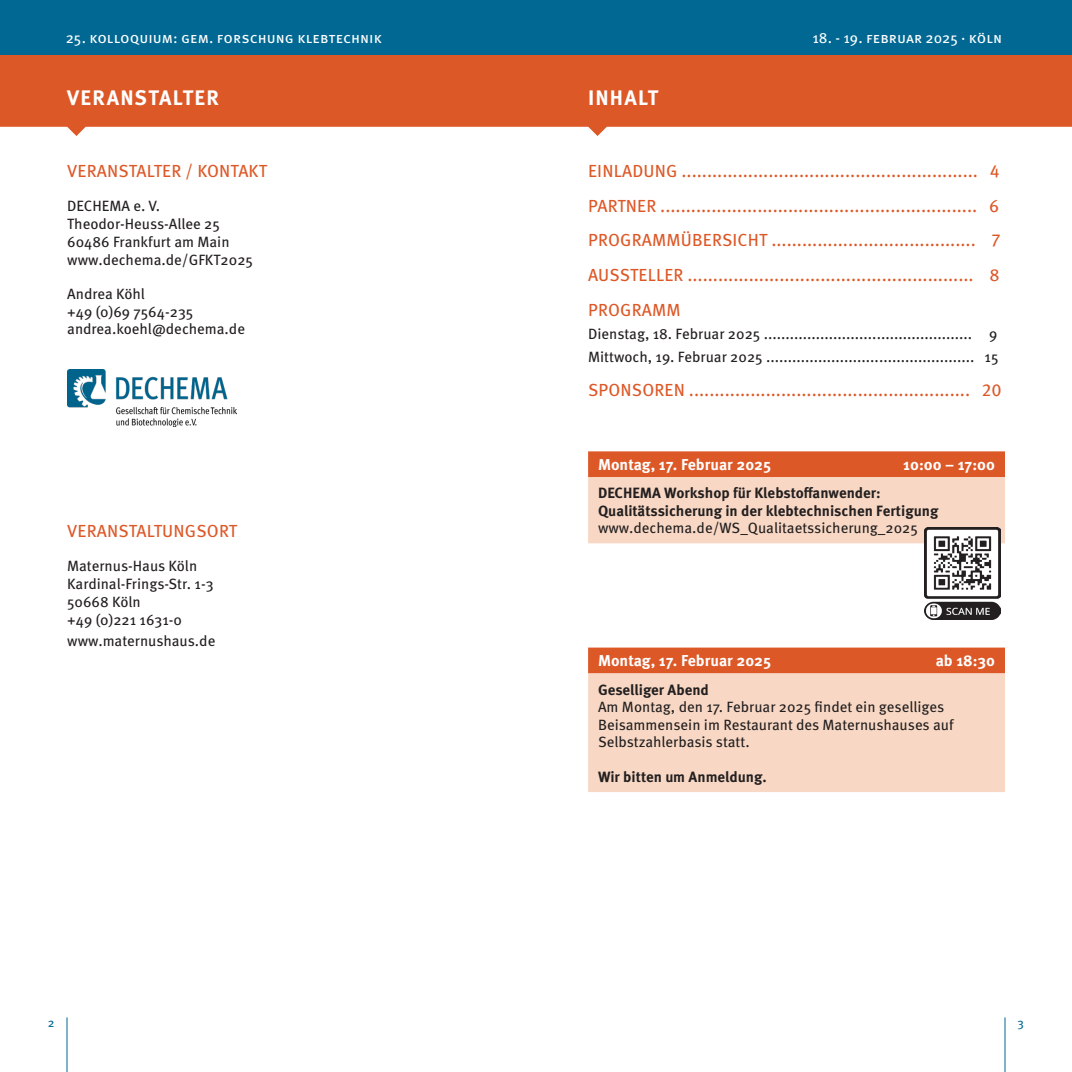
<style>
.page{position:relative;width:1072px;height:1072px;background:#fff}
.page>*{position:absolute;margin:0;border:0;box-sizing:border-box;transform-origin:0 0}
.Rubrik{font:700 21px "Meta Pro";letter-spacing:.055em;color:#fff}
.Body{font:17.5px "Meta Pro";letter-spacing:.01em;color:#dd5827}
.t1{font:700 15.75px "Meta Pro";color:#fff}
.Body-2{font:14.88px/17.8px "Meta Pro";color:#231f20}
.t2{font:700 14.88px "Meta Pro";color:#231f20}
.Rubrik-2{font:14.88px "Meta Pro";color:#fff}
.t3{font:12.25px "Meta Pro";color:#006893}
.s1{font-weight:700}
</style>
<div class="page">
<svg style="left:536px;top:55px;width:535px;height:81px;background:#e06a3f"></svg>
<svg style="left:0;top:55px;width:536px;height:81px;background:#e06a3f"></svg>
<div style="left:588px;top:451px;width:417px;height:26px;background:#dd5827"></div>
<svg style="left:588px;top:477px;width:417px;height:315px;fill:#f8d8c4"></svg>
<img style="left:924px;top:527px;width:76px;height:92px">
<img style="left:67px;top:369px;width:170px;height:57px">
<div style="left:0;top:0;width:1071px;height:55px;background:#006893"></div>
<hr style="left:67px;top:1017px;width:1px;height:54px;background:#006893">
<hr style="left:1004px;top:1017px;width:1px;height:54px;background:#006893">
<p class="Rubrik-2" style="left:66px;top:27px;width:318px">25. kolloquium: gem. forschung klebtechnik</p>
<p class="Rubrik-2" style="left:812px;top:27px;width:191px">18. - 19. februar 2025 · köln</p>
<p class="Rubrik" style="left:67px;top:81px;width:153px">VERANSTALTER</p>
<p class="Body" style="left:67px;top:157px;width:201px">VERANSTALTER / KONTAKT</p>
<p class="Body-2" style="left:67px;top:196px;width:187px">DECHEMA e. V.<br>Theodor-Heuss-Allee 25<br>60486 Frankfurt am Main www.dechema.de/GFKT2025</p>
<p class="Body-2" style="left:67px;top:284px;width:179px">Andrea Köhl<br>+49 (0)69 7564-235 andrea.koehl@dechema.de</p>
<p class="Body" style="left:67px;top:518px;width:171px">VERANSTALTUNGSORT</p>
<p class="Body-2" style="left:67px;top:556px;width:148px">Maternus-Haus Köln<br>Kardinal-Frings-Str. 1-3<br>50668 Köln<br>+49 (0)221 1631-0</p>
<p class="Body-2" style="left:67px;top:631px;width:150px">www.maternushaus.de</p>
<p class="Rubrik" style="left:588px;top:81px;width:72px">INHALT</p>
<p class="Body" style="left:588px;top:157px;width:413px">EINLADUNG .......................................................... 4</p>
<p class="Body" style="left:588px;top:192px;width:412px">PARTNER .............................................................. 6</p>
<p class="Body" style="left:588px;top:227px;width:414px">PROGRAMMÜBERSICHT ........................................ 7</p>
<p class="Body" style="left:588px;top:262px;width:413px">AUSSTELLER ........................................................ 8</p>
<p class="Body" style="left:588px;top:296px;width:94px">PROGRAMM</p>
<p class="Body-2" style="left:588px;top:323px;width:411px">Dienstag, 18. Februar 2025 ................................................ 9</p>
<p class="Body-2" style="left:588px;top:346px;width:412px">Mittwoch, 19. Februar 2025 ................................................ 15</p>
<p class="Body" style="left:588px;top:377px;width:415px">SPONSOREN ....................................................... 20</p>
<p class="t1" style="left:598px;top:452px;width:175px">Montag, 17. Februar 2025</p>
<p class="t1" style="left:903px;top:452px;width:93px">10:00 – 17:00</p>
<p class="t2" style="left:598px;top:481px;width:284px">DECHEMA Workshop für Klebstoffanwender:</p>
<p class="t2" style="left:598px;top:499px;width:342px">Qualitätssicherung in der klebtechnischen Fertigung</p>
<p class="Body-2" style="left:598px;top:518px;width:321px">www.dechema.de/WS_Qualitaetssicherung_2025</p>
<p class="t1" style="left:598px;top:648px;width:175px">Montag, 17. Februar 2025</p>
<p class="t1" style="left:935px;top:648px;width:61px">ab 18:30</p>
<p class="Body-2" style="left:598px;top:679px;width:357px"><span class="s1">Geselliger Abend<br></span>Am Montag, den 17. Februar 2025 findet ein geselliges Beisammensein im Restaurant des Maternushauses auf Selbstzahlerbasis statt.</p>
<p class="t2" style="left:598px;top:765px;width:170px">Wir bitten um Anmeldung.</p>
<p class="t3" style="left:48px;top:1013px;width:8px">2</p>
<p class="t3" style="left:1017px;top:1013px;width:8px">3</p>
</div>
